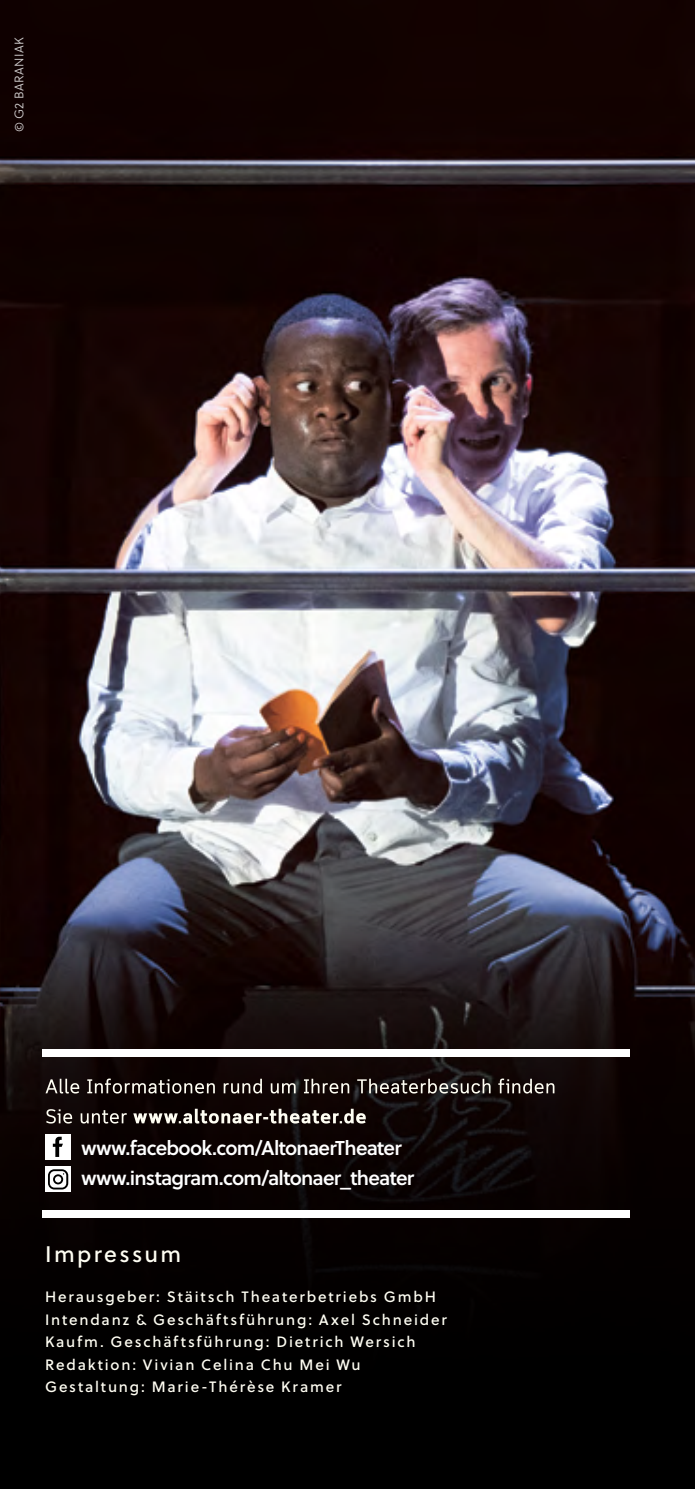
<style>
.page{position:relative;width:695px;height:1489px;background:#fff}
.page>*{position:absolute;margin:0;border:0;box-sizing:border-box;transform-origin:0 0}
.t1{font:22.5px "Soleil Bk";letter-spacing:.105em;color:#fffef3}
.t2{font:20px/30px "Soleil Sb";letter-spacing:-.035em;color:#fff}
.t3{font:15px/22.5px "Soleil Bk";letter-spacing:.12em;color:#fffef3}
.t4{font:12.5px "Soleil Lt";letter-spacing:.035em;color:#fff}
</style>
<div class="page">
<img style="left:0;top:0;width:694px;height:794px">
<svg style="left:0;top:794px;width:694px;height:694px;background:#191417"></svg>
<svg style="left:46px;top:1108px;width:320px;height:15px"></svg>
<svg style="left:46px;top:1078px;width:508px;height:15px;background:#49413e"></svg>
<div style="left:43px;top:1048px;width:586px;height:8px;background:#fff"></div>
<div style="left:43px;top:1210px;width:586px;height:7px;background:#fff"></div>
<div style="left:45px;top:1166px;width:26px;height:26px;background:#fff"></div>
<svg style="left:48px;top:1169px;width:20px;height:20px"></svg>
<div style="left:45px;top:1134px;width:25px;height:25px;background:#fff"></div>
<svg style="left:53px;top:1136px;width:10px;height:20px"></svg>
<p class="t4" style="left:10px;top:132px;width:96px;rotate:-90deg">© G2 BARANIAK</p>
<h2 class="t2" style="left:81px;top:1131px;width:334px">www.facebook.com/AltonaerTheater www.instagram.com/altonaer_theater</h2>
<h1 class="t1" style="left:45px;top:1236px;width:138px">Impressum</h1>
<p class="t3" style="left:45px;top:1284px;width:403px">Herausgeber: Stäitsch Theaterbetriebs GmbH Intendanz &amp; Geschäftsführung: Axel Schneider Kaufm. Geschäftsführung: Dietrich Wersich Redaktion: Vivian Celina Chu Mei Wu Gestaltung: Marie-Thérèse Kramer</p>
</div>
